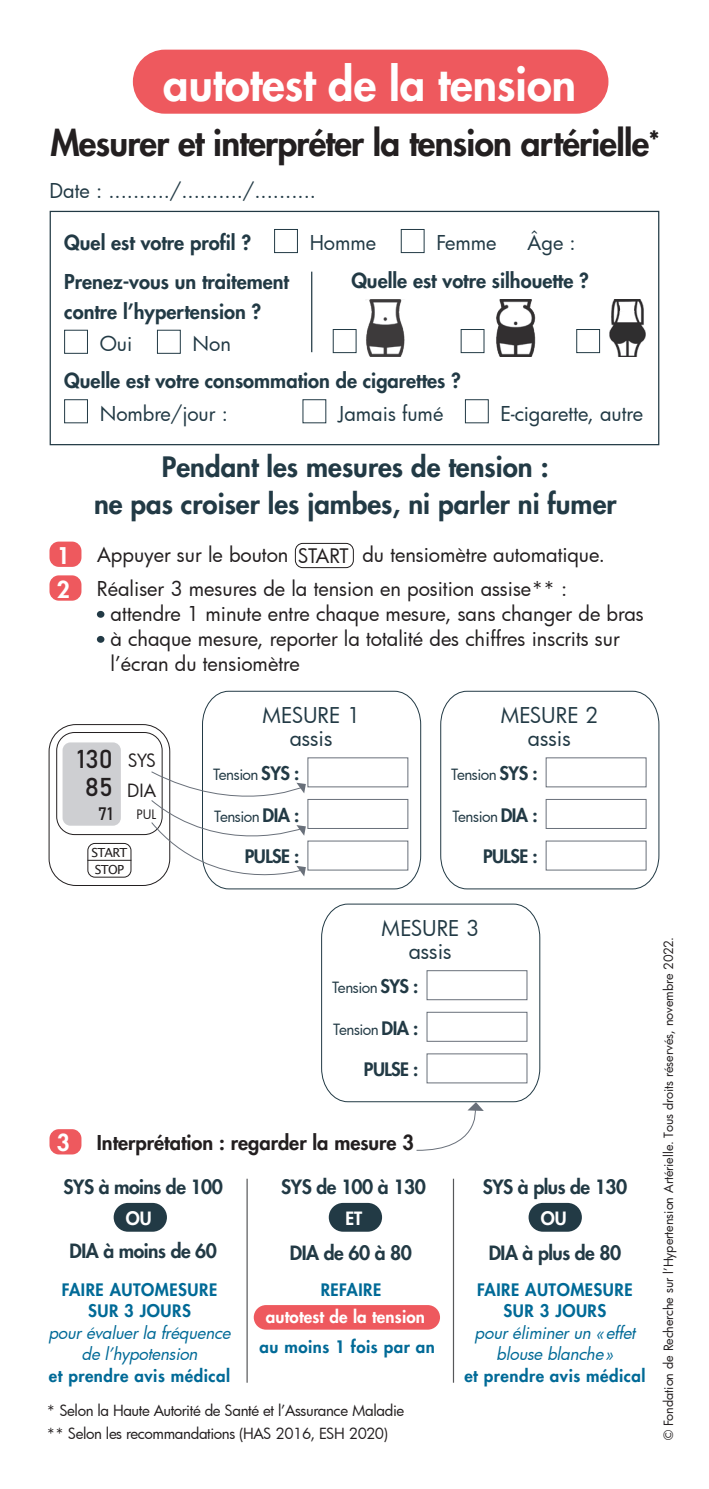
<style>
.page{position:relative;width:709px;height:1489px;background:#fff}
.page>*{position:absolute;margin:0;border:0;box-sizing:border-box;transform-origin:0 0}
.t1{font:800 45px "Futura";color:#fff}
.t2{font:800 35px "Futura";letter-spacing:-.02em;color:#231f20}
.t3{font:800 27.5px/37.5px "Futura";color:#223a45;text-align:center}
.t4{font:25.5px "Bahnschrift";color:#231f20}
.t5{font:800 22.5px "Futura";color:#fff}
.t6{font:21.25px "Futura";color:#223a45}
.t7{font:20px/25px "Futura";color:#231f20}
.t8{font:800 20px "Futura";color:#223a45}
.t9{font:20px "Futura";color:#223a45}
.t10{font:800 20px "Futura";color:#231f20}
.t11{font:19.5px "Futura";letter-spacing:-.03em;color:#231f20}
.t12{font:800 19.25px "Futura";letter-spacing:-.025em;color:#223a45}
.t13{font:800 18.25px "Futura";letter-spacing:-.03em;color:#223a45}
.t14{font:800 18px "Futura";color:#fff}
.t15{font:17.75px "Futura";letter-spacing:-.03em;color:#231f20}
.t16{font:17.75px "Bahnschrift";color:#231f20}
.t17{font:800 17px "Futura";letter-spacing:.01em;color:#fff}
.t18{font:800 16.75px/21.5px "Futura";letter-spacing:.03em;color:#006a97;text-align:center}
.t19{font:italic 16.75px/21.5px "Futura";color:#006a97;text-align:center}
.t20{font:15.25px "Futura";letter-spacing:-.035em;color:#223a45}
.t21{font:15px "Futura";letter-spacing:-.025em;color:#231f20}
.t22{font:12.75px "Futura";color:#231f20}
.t23{font:12.5px "Futura";letter-spacing:-.005em;color:#231f20}
.t24{font:12.5px "Lucida Sans Unicode";letter-spacing:-.06em;color:#231f20}
.s1{font-size:27.5px}
.s2{font-weight:800;font-size:18.25px}
</style>
<div class="page">
<div style="left:133px;top:50px;width:475px;height:64px;background:#ee595e;border-radius:32px"></div>
<div style="left:50px;top:211px;width:609px;height:234px;border:1px solid #223a45"></div>
<div style="left:295px;top:543px;width:59px;height:25px;border:1px solid #231f20;border-radius:7px"></div>
<div style="left:97px;top:611px;width:7px;height:6px;background:#223a45;border-radius:50%"></div>
<div style="left:97px;top:636px;width:7px;height:6px;background:#223a45;border-radius:50%"></div>
<div style="left:49px;top:541px;width:32px;height:26px;background:#ee595e;border-radius:9px"></div>
<div style="left:49px;top:575px;width:32px;height:25px;background:#ee595e;border-radius:9px"></div>
<div style="left:114px;top:1202px;width:53px;height:29px;background:#223a45;border-radius:14px"></div>
<div style="left:329px;top:1202px;width:53px;height:29px;background:#223a45;border-radius:14px"></div>
<div style="left:528px;top:1202px;width:54px;height:29px;background:#223a45;border-radius:14px"></div>
<hr style="left:246px;top:1178px;width:2px;height:204px;background:#57585a">
<hr style="left:453px;top:1178px;width:1px;height:204px;background:#57585a">
<div style="left:254px;top:1304px;width:186px;height:25px;background:#ee595e;border-radius:12px"></div>
<div style="left:274px;top:229px;width:24px;height:24px;background:#fff;border:1px solid #223a45"></div>
<div style="left:401px;top:229px;width:23px;height:24px;background:#fff;border:1px solid #223a45"></div>
<div style="left:64px;top:330px;width:24px;height:23px;background:#fff;border:1px solid #223a45"></div>
<div style="left:157px;top:330px;width:24px;height:23px;background:#fff;border:1px solid #223a45"></div>
<hr style="left:311px;top:271px;width:1px;height:81px;background:#223a45">
<div style="left:333px;top:329px;width:23px;height:24px;background:#fff;border:1px solid #223a45"></div>
<div style="left:461px;top:329px;width:23px;height:24px;background:#fff;border:1px solid #223a45"></div>
<div style="left:576px;top:329px;width:24px;height:24px;background:#fff;border:1px solid #223a45"></div>
<img style="left:366px;top:299px;width:39px;height:58px">
<img style="left:496px;top:299px;width:40px;height:58px">
<img style="left:609px;top:299px;width:36px;height:58px">
<svg style="left:619px;top:304px;width:15px;height:8px"></svg>
<div style="left:64px;top:399px;width:24px;height:24px;background:#fff;border:1px solid #223a45"></div>
<div style="left:303px;top:399px;width:23px;height:24px;background:#fff;border:1px solid #223a45"></div>
<div style="left:465px;top:399px;width:23px;height:24px;background:#fff;border:1px solid #223a45"></div>
<svg style="left:321px;top:903px;width:219px;height:199px"></svg>
<div style="left:427px;top:970px;width:100px;height:29px;border:1px solid #69707a"></div>
<div style="left:427px;top:1011px;width:100px;height:30px;border:1px solid #69707a"></div>
<div style="left:427px;top:1053px;width:100px;height:30px;border:1px solid #69707a"></div>
<div style="left:49px;top:1129px;width:32px;height:25px;background:#ee595e;border-radius:9px"></div>
<div style="left:87px;top:843px;width:44px;height:34px;border:1px solid #231f20;border-radius:7px"></div>
<hr style="left:88px;top:859px;width:43px;height:1px;background:#231f20">
<div style="left:49px;top:724px;width:121px;height:161px;border:1px solid #231f20;border-radius:27px"></div>
<div style="left:56px;top:732px;width:106px;height:102px;border:1px solid #231f20;border-radius:18px"></div>
<div style="left:63px;top:742px;width:58px;height:83px;background:#cecfd2;border-radius:8px"></div>
<svg style="left:202px;top:690px;width:219px;height:199px"></svg>
<svg style="left:150px;top:770px;width:156px;height:120px"></svg>
<svg style="left:416px;top:1102px;width:68px;height:48px"></svg>
<div style="left:307px;top:757px;width:101px;height:30px;border:1px solid #69707a"></div>
<div style="left:307px;top:799px;width:101px;height:29px;border:1px solid #69707a"></div>
<svg style="left:440px;top:690px;width:219px;height:199px"></svg>
<div style="left:546px;top:757px;width:100px;height:30px;border:1px solid #69707a"></div>
<div style="left:546px;top:799px;width:100px;height:29px;border:1px solid #69707a"></div>
<p class="t1" style="left:163px;top:56px;width:414px">autotest de la tension</p>
<p class="t2" style="left:50px;top:121px;width:611px">Mesurer et interpréter la tension artérielle<span class="s1">*</span></p>
<p class="t9" style="left:50px;top:177px;width:268px">Date : ........../........../..........</p>
<p class="t8" style="left:64px;top:230px;width:188px">Quel est votre profil ?</p>
<p class="t9" style="left:310px;top:229px;width:68px">Homme</p>
<p class="t9" style="left:436px;top:229px;width:62px">Femme</p>
<p class="t9" style="left:527px;top:229px;width:50px">Âge :</p>
<p class="t8" style="left:64px;top:268px;width:226px">Prenez-vous un traitement</p>
<p class="t8" style="left:64px;top:298px;width:198px">contre l’hypertension ?</p>
<p class="t9" style="left:100px;top:330px;width:34px">Oui</p>
<p class="t9" style="left:192px;top:330px;width:40px">Non</p>
<p class="t8" style="left:351px;top:268px;width:239px">Quelle est votre silhouette ?</p>
<p class="t8" style="left:64px;top:368px;width:398px">Quelle est votre consommation de cigarettes ?</p>
<p class="t9" style="left:100px;top:400px;width:130px">Nombre/jour :</p>
<p class="t9" style="left:338px;top:400px;width:107px">Jamais fumé</p>
<p class="t9" style="left:500px;top:400px;width:144px">E-cigarette, autre</p>
<p class="t5" style="left:57px;top:541px;width:15px">1</p>
<p class="t5" style="left:57px;top:575px;width:15px">2</p>
<p class="t3" style="left:94px;top:447px;width:524px">Pendant les mesures de tension :<br>ne pas croiser les jambes, ni parler ni fumer</p>
<p class="t7" style="left:97px;top:541px;width:193px">Appuyer sur le bouton</p>
<p class="t7" style="left:362px;top:541px;width:244px">du tensiomètre automatique.</p>
<p class="t11" style="left:298px;top:542px;width:53px">START</p>
<p class="t7" style="left:97px;top:575px;width:472px">Réaliser 3 mesures de la tension en position assise** :</p>
<p class="t7" style="left:111px;top:600px;width:534px">attendre 1 minute entre chaque mesure, sans changer de bras</p>
<p class="t7" style="left:111px;top:625px;width:511px">à chaque mesure, reporter la totalité des chiffres inscrits sur l’écran du tensiomètre</p>
<p class="t4" style="left:77px;top:739px;width:38px">130</p>
<p class="t4" style="left:85px;top:767px;width:30px">85</p>
<p class="t16" style="left:98px;top:800px;width:16px">71</p>
<p class="t15" style="left:128px;top:748px;width:30px">SYS</p>
<p class="t15" style="left:127px;top:778px;width:30px">DIA</p>
<p class="t22" style="left:137px;top:805px;width:21px">PUL</p>
<p class="t24" style="left:91px;top:842px;width:38px">START</p>
<p class="t24" style="left:95px;top:859px;width:31px">STOP</p>
<p class="t6" style="left:262px;top:701px;width:99px">MESURE 1</p>
<p class="t6" style="left:290px;top:723px;width:44px">assis</p>
<p class="t20" style="left:213px;top:764px;width:88px">Tension <span class="s2">SYS :</span></p>
<p class="t20" style="left:214px;top:805px;width:87px">Tension <span class="s2">DIA :</span></p>
<p class="t13" style="left:245px;top:845px;width:56px">PULSE :</p>
<p class="t6" style="left:500px;top:701px;width:99px">MESURE 2</p>
<p class="t6" style="left:528px;top:723px;width:44px">assis</p>
<p class="t20" style="left:451px;top:764px;width:88px">Tension <span class="s2">SYS :</span></p>
<p class="t20" style="left:452px;top:805px;width:87px">Tension <span class="s2">DIA :</span></p>
<p class="t13" style="left:483px;top:845px;width:56px">PULSE :</p>
<p class="t6" style="left:381px;top:913px;width:99px">MESURE 3</p>
<p class="t6" style="left:409px;top:936px;width:44px">assis</p>
<p class="t20" style="left:332px;top:976px;width:88px">Tension <span class="s2">SYS :</span></p>
<p class="t20" style="left:333px;top:1018px;width:87px">Tension <span class="s2">DIA :</span></p>
<p class="t13" style="left:364px;top:1057px;width:56px">PULSE :</p>
<p class="t5" style="left:57px;top:1128px;width:15px">3</p>
<p class="t10" style="left:97px;top:1130px;width:318px">Interprétation : regarder la mesure 3</p>
<p class="t12" style="left:64px;top:1174px;width:161px">SYS à moins de 100</p>
<p class="t12" style="left:281px;top:1174px;width:146px">SYS de 100 à 130</p>
<p class="t12" style="left:483px;top:1174px;width:146px">SYS à plus de 130</p>
<p class="t14" style="left:126px;top:1206px;width:27px">OU</p>
<p class="t14" style="left:345px;top:1206px;width:18px">ET</p>
<p class="t14" style="left:540px;top:1206px;width:27px">OU</p>
<p class="t12" style="left:70px;top:1238px;width:149px">DIA à moins de 60</p>
<p class="t12" style="left:290px;top:1240px;width:123px">DIA de 60 à 80</p>
<p class="t12" style="left:488px;top:1240px;width:134px">DIA à plus de 80</p>
<p class="t18" style="left:62px;top:1278px;width:157px">FAIRE AUTOMESURE<br>SUR 3 JOURS</p>
<p class="t19" style="left:48px;top:1321px;width:188px">pourévaluerla fréquence de l’hypotension</p>
<p class="t18" style="left:49px;top:1364px;width:183px">et prendre avis médical</p>
<p class="t18" style="left:321px;top:1278px;width:62px">REFAIRE</p>
<p class="t18" style="left:477px;top:1278px;width:157px">FAIRE AUTOMESURE<br>SUR 3 JOURS</p>
<p class="t19" style="left:474px;top:1321px;width:166px">pouréliminerun «effet blouse blanche»</p>
<p class="t18" style="left:464px;top:1364px;width:183px">et prendre avis médical</p>
<p class="t17" style="left:266px;top:1305px;width:161px">autotest de la tension</p>
<p class="t18" style="left:259px;top:1336px;width:177px">au moins 1 fois par an</p>
<p class="t21" style="left:47px;top:1400px;width:359px">* Selon la Haute Autorité de Santé et l’Assurance Maladie</p>
<p class="t21" style="left:47px;top:1422px;width:343px">** Selon les recommandations (HAS 2016, ESH 2020)</p>
<p class="t23" style="left:660px;top:1439px;width:504px;rotate:-90deg">© Fondation de Recherche sur l’Hypertension Artérielle. Tous droits réservés, novembre 2022.</p>
</div>
